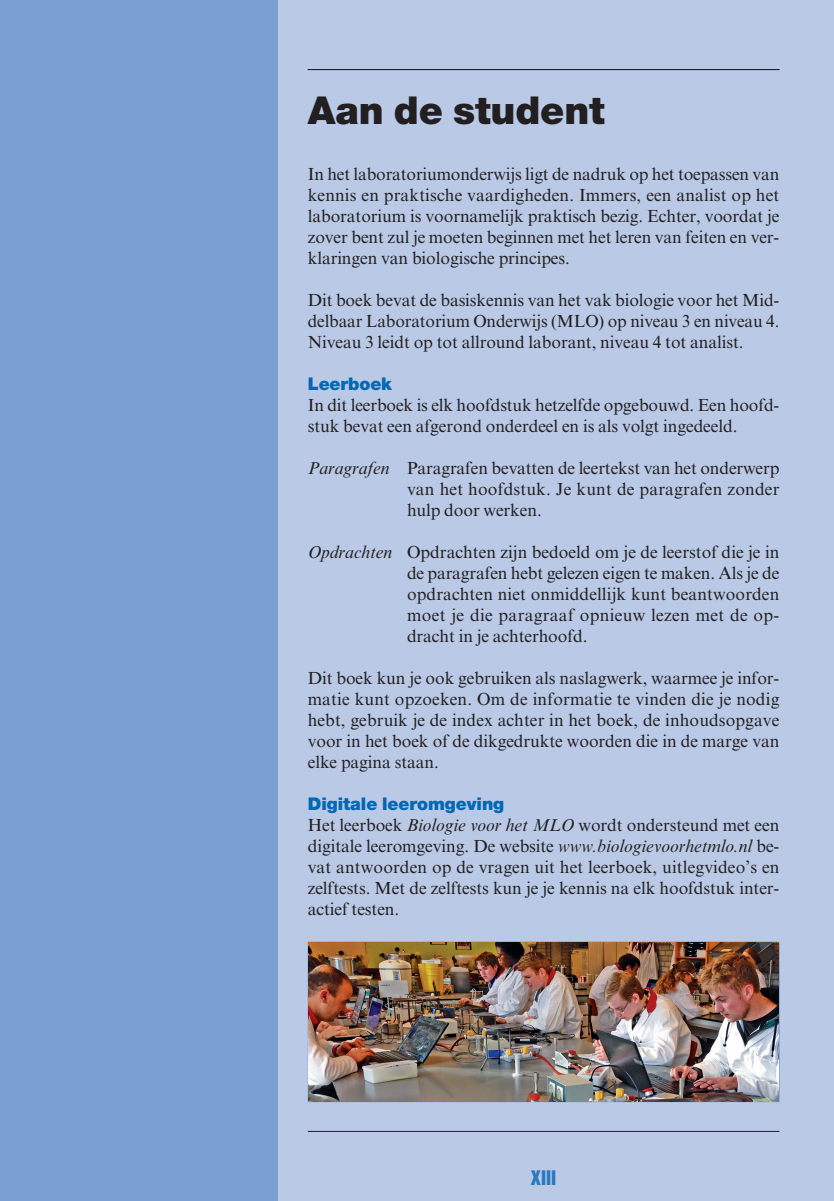
<style>
.page{position:relative;width:834px;height:1201px;background:#fff}
.page>*{position:absolute;margin:0;border:0;box-sizing:border-box;transform-origin:0 0}
.t1{font:900 38.5px "Helvetica Neue LT Std";letter-spacing:-.005em;color:#231f20}
.t2{font:18.38px "Helvetica Inserat LT Std";color:#277abe}
.t3{font:17.5px/21px "Times New Roman MT Std";letter-spacing:-.005em;color:#231f20;text-align:justify}
.s1{font-family:"Helvetica Neue LT Std";font-weight:900;color:#0168b3}
.s2{font-style:italic}
</style>
<div class="page">
<div style="left:0;top:0;width:833px;height:1201px;background:#b9c9e6"></div>
<hr style="left:308px;top:1131px;width:471px;height:1px;background:#231f20">
<div style="left:0;top:0;width:278px;height:1201px;background:#7c9fd2"></div>
<hr style="left:308px;top:69px;width:471px;height:1px;background:#231f20">
<hr style="left:308px;top:941px;width:471px;height:1px;background:#7c9fd2">
<hr style="left:778px;top:942px;width:1px;height:159px;background:#7c9fd2">
<hr style="left:308px;top:1101px;width:471px;height:1px;background:#7c9fd2">
<img style="left:308px;top:942px;width:470px;height:159px">
<p class="t1" style="left:308px;top:97px;width:298px">Aan de student</p>
<p class="t3" style="left:308px;top:165px;width:473px">In het laboratoriumonderwijs ligt de nadruk op het toepassen van kennis en praktische vaardigheden. Immers, een analist op het laboratorium is voornamelijk praktisch bezig. Echter, voordat je zover bent zul je moeten beginnen met het leren van feiten en ver&shy;klaringen van biologische principes.</p>
<p class="t3" style="left:308px;top:291px;width:473px">Dit boek bevat de basiskennis van het vak biologie voor het Mid&shy;delbaar Laboratorium Onderwijs (MLO) op niveau 3 en niveau 4.<br>Niveau 3 leidt op tot allround laborant, niveau 4 tot analist.</p>
<p class="t3" style="left:308px;top:375px;width:473px;text-align:left"><span class="s1">Leerboek<br></span>In dit leerboek is elk hoofdstuk hetzelfde opgebouwd. Een hoofd&shy;stuk bevat een afgerond onderdeel en is als volgt ingedeeld.</p>
<p class="t3" style="left:407px;top:459px;width:374px;text-indent:-99px"><span class="s2">Paragrafen</span> Paragrafen bevatten de leertekst van het onderwerp van het hoofdstuk. Je kunt de paragrafen zonder hulp door werken.</p>
<p class="t3" style="left:407px;top:543px;width:374px;text-indent:-99px"><span class="s2">Opdrachten</span> Opdrachten zijn bedoeld om je de leerstof die je in de paragrafen hebt gelezen eigen te maken. Als je de opdrachten niet onmiddellijk kunt beantwoorden moet je die paragraaf opnieuw lezen met de op&shy;dracht in je achterhoofd.</p>
<p class="t3" style="left:308px;top:669px;width:473px">Dit boek kun je ook gebruiken als naslagwerk, waarmee je infor&shy;matie kunt opzoeken. Om de informatie te vinden die je nodig hebt, gebruik je de index achter in het boek, de inhoudsopgave voor in het boek of de dikgedrukte woorden die in de marge van elke pagina staan.</p>
<p class="t3" style="left:308px;top:795px;width:473px;text-align:left"><span class="s1">Digitale leeromgeving<br></span>Het leerboek <span class="s2">Biologie voor het MLO</span> wordt ondersteund met een digitale leeromgeving. De website <span class="s2">www.biologievoorhetmlo.nl</span> be&shy;vat antwoorden op de vragen uit het leerboek, uitlegvideo’s en zelftests. Met de zelftests kun je je kennis na elk hoofdstuk inter&shy;actief testen.</p>
<p class="t2" style="left:530px;top:1169px;width:27px">XIII</p>
</div>
